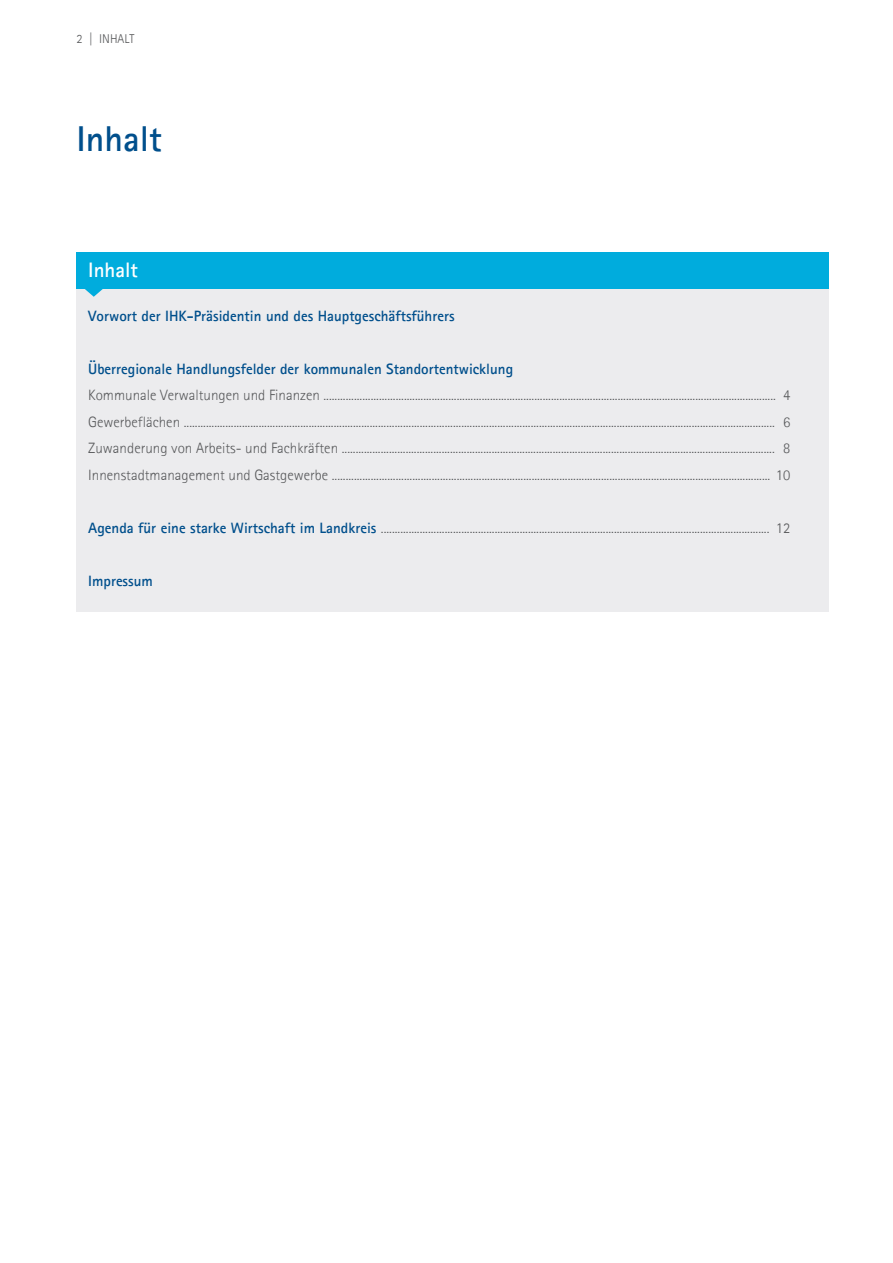
<style>
.page{position:relative;width:893px;height:1263px;background:#fff}
.page>*{position:absolute;margin:0;border:0;box-sizing:border-box;transform-origin:0 0}
.t1{font:700 36px "Agfa Rotis Sans Serif";color:#004f8c}
.t2{font:700 21px "Agfa Rotis Sans Serif";color:#fff}
.t3{font:300 15px/26.5px "Agfa Rotis Sans Serif";color:#57585a;text-align:justify}
.t4{font:700 15px "Agfa Rotis Sans Serif";color:#004f8c}
.t5{font:300 12.75px "Agfa Rotis Sans Serif";color:#57585a}
.s1{font-weight:700;color:#004f8c}
</style>
<div class="page">
<div style="left:77px;top:286px;width:752px;height:326px;background:#ececee"></div>
<div style="left:77px;top:252px;width:752px;height:36px;background:#00acdd"></div>
<svg style="left:79px;top:288px;width:30px;height:9px"></svg>
<p class="t5" style="left:77px;top:31px;width:59px">2 | INHALT</p>
<h1 class="t1" style="left:77px;top:116px;width:87px">Inhalt</h1>
<h2 class="t2" style="left:88px;top:257px;width:51px">Inhalt</h2>
<p class="t4" style="left:88px;top:306px;width:368px">Vorwort der IHK-Präsidentin und des Hauptgeschäftsführers</p>
<p class="t4" style="left:88px;top:359px;width:426px">Überregionale Handlungsfelder der kommunalen Standortentwicklung</p>
<p class="t3" style="left:88px;top:382px;width:704px">Kommunale Verwaltungen und Finanzen ................................................................................................................................................................... 4<br>Gewerbeflächen ..................................................................................................................................................................................................................... 6<br>Zuwanderung von Arbeits- und Fachkräften ............................................................................................................................................................ 8<br>Innenstadtmanagement und Gastgewerbe .............................................................................................................................................................. 10</p>
<p class="t3" style="left:88px;top:514px;width:703px"><span class="s1">Agenda für eine starke Wirtschaft im Landkreis</span> ............................................................................................................................................ 12</p>
<p class="t4" style="left:88px;top:571px;width:66px">Impressum</p>
</div>
